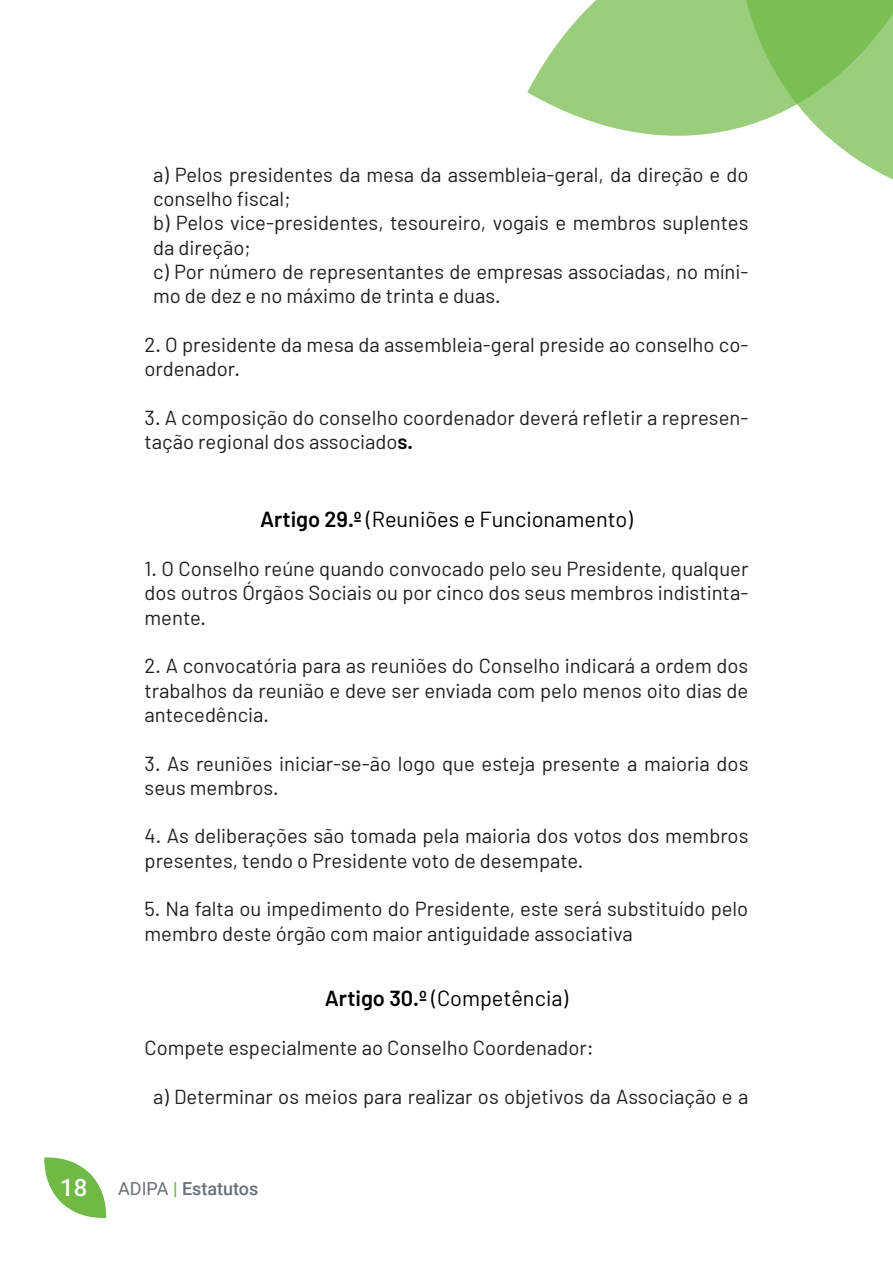
<style>
.page{position:relative;width:893px;height:1263px;background:#fff}
.page>*{position:absolute;margin:0;border:0;box-sizing:border-box;transform-origin:0 0}
.t1{font:500 24px "Roboto";color:#fff}
.t2{font:21.75px "Barlow";color:#000001}
.t3{font:20.25px/24.3px "Barlow";color:#231f20}
.t4{font:500 18px "Roboto";color:#677177}
.s1{font-weight:600;color:#000001}
.s2{font-weight:600}
.s3{font-weight:400}
.s4{color:#6fb944}
</style>
<div class="page">
<svg style="left:44px;top:1157px;width:62px;height:61px"></svg>
<svg style="left:527px;top:0;width:207px;height:136px;fill:#9ace7c"></svg>
<svg style="left:734px;top:0;width:159px;height:180px"></svg>
<p class="t3" style="left:153px;top:162px;width:597px">a) Pelos presidentes da mesa da assembleia-geral, da direção e do conselho fiscal;<br>b) Pelos vice-presidentes, tesoureiro, vogais e membros suplentes da direção;<br>c) Por número de representantes de empresas associadas, no míni&shy;mo de dez e no máximo de trinta e duas.</p>
<p class="t3" style="left:145px;top:332px;width:605px">2. O presidente da mesa da assembleia-geral preside ao conselho co&shy;ordenador.</p>
<p class="t3" style="left:145px;top:405px;width:605px">3. A composição do conselho coordenador deverá refletir a represen&shy;tação regional dos associado<span class="s1">s.</span></p>
<p class="t2" style="left:260px;top:506px;width:374px"><span class="s2">Artigo 29.º</span> (Reuniões e Funcionamento)</p>
<p class="t3" style="left:145px;top:556px;width:605px;text-align:justify">1. O Conselho reúne quando convocado pelo seu Presidente, qualquer dos outros Órgãos Sociais ou por cinco dos seus membros indistinta&shy;mente.</p>
<p class="t3" style="left:145px;top:653px;width:605px;text-align:justify">2. A convocatória para as reuniões do Conselho indicará a ordem dos trabalhos da reunião e deve ser enviada com pelo menos oito dias de antecedência.</p>
<p class="t3" style="left:145px;top:750px;width:605px">3. As reuniões iniciar-se-ão logo que esteja presente a maioria dos seus membros.</p>
<p class="t3" style="left:145px;top:823px;width:605px">4. As deliberações são tomada pela maioria dos votos dos membros presentes, tendo o Presidente voto de desempate.</p>
<p class="t3" style="left:145px;top:896px;width:605px">5. Na falta ou impedimento do Presidente, este será substituído pelo membro deste órgão com maior antiguidade associativa</p>
<p class="t2" style="left:325px;top:985px;width:245px"><span class="s2">Artigo 30.º</span> (Competência)</p>
<p class="t3" style="left:145px;top:1035px;width:451px">Compete especialmente ao Conselho Coordenador:</p>
<p class="t3" style="left:153px;top:1083px;width:597px">a) Determinar os meios para realizar os objetivos da Associação e a</p>
<p class="t1" style="left:60px;top:1170px;width:29px">18</p>
<p class="t4" style="left:118px;top:1176px;width:142px"><span class="s3">ADIPA</span> <span class="s4">|</span> Estatutos</p>
</div>
